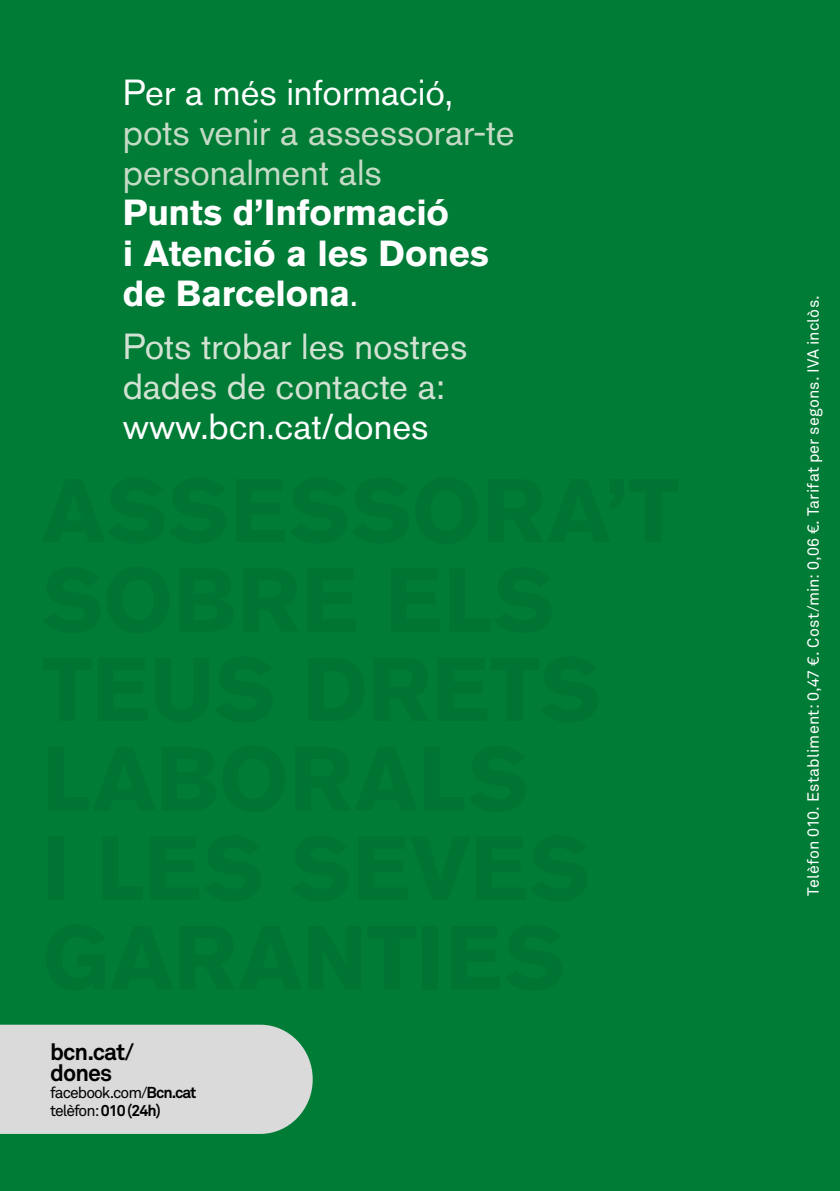
<style>
.page{position:relative;width:840px;height:1191px;background:#fff}
.page>*{position:absolute;margin:0;border:0;box-sizing:border-box;transform-origin:0 0}
.t1{font:700 36px/40px "Akzidenz Grotesk BQ";letter-spacing:-.005em;color:#fff}
.t2{font:36px/40px "Akzidenz Grotesk BQ";color:#c6dbc6}
.t3{font:36px/40px "Akzidenz Grotesk BQ";color:#d2e2d2}
.t4{font:36px "Akzidenz Grotesk BQ";color:#fff}
.t5{font:700 23.2px/20.4px "Akkurat Pro";letter-spacing:-.04em;color:#000}
.t6{font:16px "Akkurat Pro";letter-spacing:.015em;color:#fff}
.t7{font:15.6px/17.8px "Akkurat Pro";letter-spacing:-.06em;color:#000}
.s1{font-weight:400}
.s2{font-weight:700}
</style>
<div class="page">
<div style="left:0;top:0;width:839px;height:1191px;background:#007c36"></div>
<div style="left:0;top:1024px;width:312px;height:110px;background:#dadada"></div>
<h1 class="t4" style="left:123px;top:71px;width:332px">Per a més informació,</h1>
<h1 class="t2" style="left:123px;top:113px;width:393px">pots venir a assessorar-te personalment als</h1>
<h1 class="t1" style="left:123px;top:193px;width:367px">Punts d’Informació<br>i Atenció a les Dones de Barcelona<span class="s1">.</span></h1>
<h1 class="t3" style="left:123px;top:326px;width:346px">Pots trobar les nostres dades de contacte a:</h1>
<h1 class="t4" style="left:123px;top:405px;width:307px">www.bcn.cat/dones</h1>
<h2 class="t5" style="left:50px;top:1042px;width:85px">bcn.cat/ dones</h2>
<p class="t7" style="left:50px;top:1084px;width:148px">facebook.com/<span class="s2">Bcn.cat </span>telèfon: <span class="s2">010 (24h)</span></p>
<p class="t6" style="left:803px;top:895px;width:602px;rotate:-90deg">Telèfon 010. Establiment: 0,47 €. Cost/min: 0,06 €. Tarifat per segons. IVA inclòs.</p>
</div>
